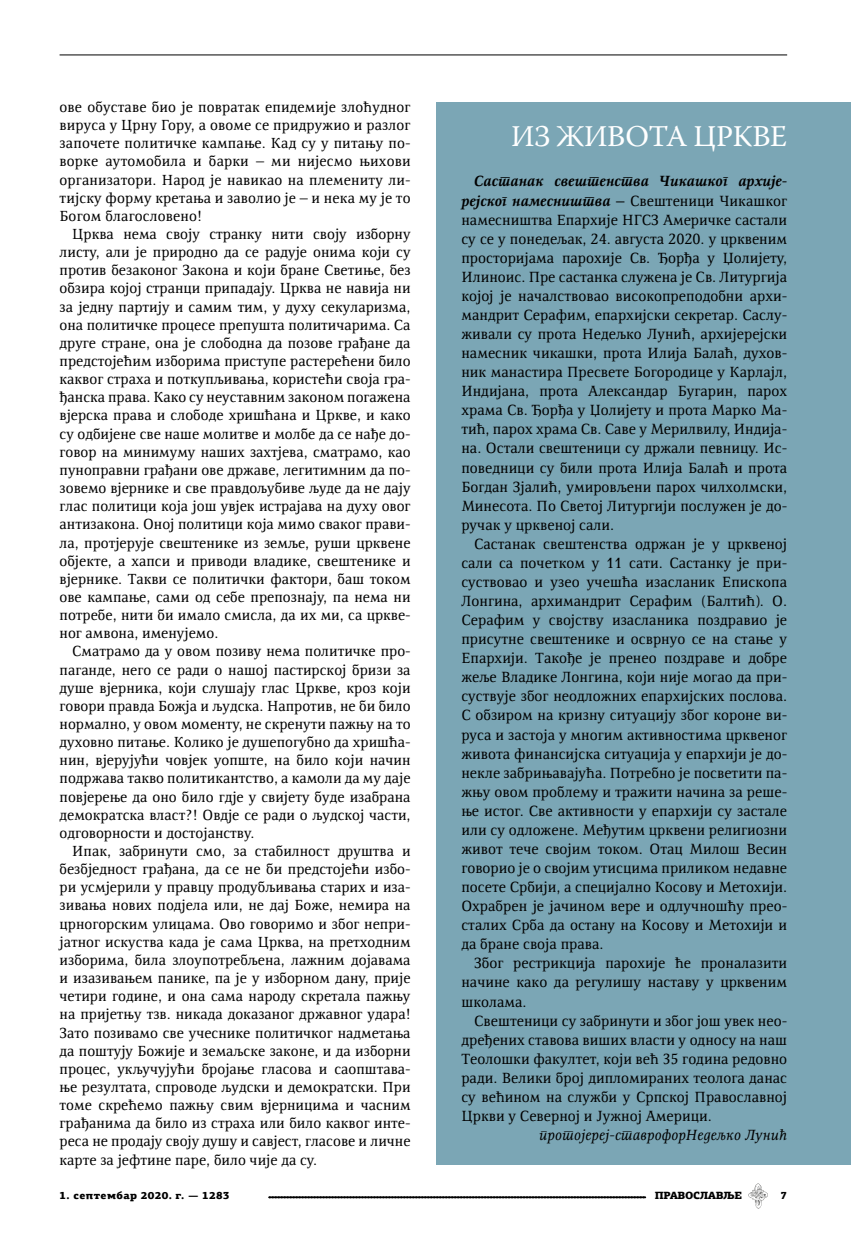
<style>
.page{position:relative;width:851px;height:1234px;background:#fff}
.page>*{position:absolute;margin:0;border:0;box-sizing:border-box;transform-origin:0 0}
.t1{font:30px "Warnock Pro";letter-spacing:-.01em;color:#fff}
.t2{font:15.15px/19px "Resavska BG";color:#000;text-align:justify}
.t3{font:italic 15.15px "Resavska BG";color:#000}
.t4{font:15px/18.1px "Resavska BG";color:#000;text-align:justify}
.t5{font:900 10.5px "PF Agora Slab Pro";letter-spacing:.03em;color:#000}
.t6{font:900 10.5px "PF Agora Slab Pro";letter-spacing:-.035em;color:#000}
.s1{font-weight:700;font-style:italic}
</style>
<div class="page">
<svg style="left:268px;top:1196px;width:377px;height:1px"></svg>
<svg style="left:748px;top:1183px;width:19px;height:25px"></svg>
<hr style="left:60px;top:55px;width:727px;height:1px;background:#000">
<div style="left:436px;top:102px;width:414px;height:1062px;background:#7ba6b5"></div>
<p class="t4" style="left:60px;top:98px;width:352px">ове обуставе био је повратак епидемије злоћудног вируса у Црну Гору, а овоме се придружио и разлог започете политичке кампање. Кад су у питању по&shy;ворке аутомобила и барки – ми нијесмо њихови организатори. Народ је навикао на племениту ли&shy;тијску форму кретања и заволио је – и нека му је то Богом благословено!</p>
<p class="t4" style="left:60px;top:225px;width:352px;text-indent:13px">Црква нема своју странку нити своју изборну листу, али је природно да се радује онима који су против безаконог Закона и који бране Светиње, без обзира којој странци припадају. Црква не навија ни за једну партију и самим тим, у духу секуларизма, она политичке процесе препушта политичарима. Са друге стране, она је слободна да позове грађане да предстојећим изборима приступе растерећени било каквог страха и поткупљивања, користећи своја гра&shy;ђанска права. Како су неуставним законом погажена вјерска права и слободе хришћана и Цркве, и како су одбијене све наше молитве и молбе да се нађе до&shy;говор на минимуму наших захтјева, сматрамо, као пуноправни грађани ове државе, легитимним да по&shy;зовемо вјернике и све правдољубиве људе да не дају глас политици која још увјек истрајава на духу овог антизакона. Оној политици која мимо сваког прави&shy;ла, протјерује свештенике из земље, руши црквене објекте, а хапси и приводи владике, свештенике и вјернике. Такви се политички фактори, баш током ове кампање, сами од себе препознају, па нема ни потребе, нити би имало смисла, да их ми, са цркве&shy;ног амвона, именујемо.</p>
<p class="t4" style="left:60px;top:642px;width:352px;text-indent:13px">Сматрамо да у овом позиву нема политичке про&shy;паганде, него се ради о нашој пастирској бризи за душе вјерника, који слушају глас Цркве, кроз који говори правда Божја и људска. Напротив, не би било нормално, у овом моменту, не скренути пажњу на то духовно питање. Колико је душепогубно да хришћа&shy;нин, вјерујући човјек уопште, на било који начин подржава такво политикантство, а камоли да му даје повјерење да оно било гдје у свијету буде изабрана демократска власт?! Овдје се ради о људској части, одговорности и достојанству.</p>
<p class="t4" style="left:60px;top:841px;width:352px;text-indent:13px">Ипак, забринути смо, за стабилност друштва и безбједност грађана, да се не би предстојећи избо&shy;ри усмјерили у правцу продубљивања старих и иза&shy;зивања нових подјела или, не дај Боже, немира на црногорским улицама. Ово говоримо и због непри&shy;јатног искуства када је сама Црква, на претходним изборима, била злоупотребљена, лажним дојавама и изазивањем панике, па је у изборном дану, прије четири године, и она сама народу скретала пажњу на пријетњу тзв. никада доказаног државног удара!<br>Зато позивамо све учеснике политичког надметања да поштују Божије и земаљске законе, и да изборни процес, укључујући бројање гласова и саопштава&shy;ње резултата, спроводе људски и демократски. При томе скрећемо пажњу свим вјерницима и часним грађанима да било из страха или било каквог инте&shy;реса не продају своју душу и савјест, гласове и личне карте за јефтине паре, било чије да су.</p>
<h1 class="t1" style="left:511px;top:118px;width:277px">ИЗ ЖИВОТА ЦРКВЕ</h1>
<p class="t2" style="left:461px;top:172px;width:327px;text-indent:13px"><span class="s1">Састанак свештенства Чикашког архије&shy;рејског намесништва –</span> Свештеници Чикашког намесништва Епархије НГСЗ Америчке састали су се у понедељак, 24. августа 2020. у црквеним просторијама парохије Св. Ђорђа у Џолијету, Илиноис. Пре састанка служена је Св. Литургија којој је началствовао високопреподобни архи&shy;мандрит Серафим, епархијски секретар. Саслу&shy;живали су прота Недељко Лунић, архијерејски намесник чикашки, прота Илија Балаћ, духов&shy;ник манастира Пресвете Богородице у Карлајл, Индијана, прота Александар Бугарин, парох храма Св. Ђорђа у Џолијету и прота Марко Ма&shy;тић, парох храма Св. Саве у Мерилвилу, Индија&shy;на. Остали свештеници су држали певницу. Ис&shy;поведници су били прота Илија Балаћ и прота Богдан Зјалић, умировљени парох чилхолмски, Минесота. По Светој Литургији послужен је до&shy;ручак у црквеној сали.</p>
<p class="t2" style="left:461px;top:534px;width:327px;text-indent:13px">Састанак свештенства одржан је у црквеној сали са почетком у 11 сати. Састанку је при&shy;суствовао и узео учешћа изасланик Епископа Лонгина, архимандрит Серафим (Балтић). О.<br>Серафим у својству изасланика поздравио је присутне свештенике и осврнуо се на стање у Епархији. Такође је пренео поздраве и добре жеље Владике Лонгина, који није могао да при&shy;суствује због неодложних епархијских послова.<br>С обзиром на кризну ситуацију због короне ви&shy;руса и застоја у многим активностима црквеног живота финансијска ситуација у епархији је до&shy;некле забрињавајућа. Потребно је посветити па&shy;жњу овом проблему и тражити начина за реше&shy;ње истог. Све активности у епархији су застале или су одложене. Међутим црквени религиозни живот тече својим током. Отац Милош Весин говорио је о својим утисцима приликом недавне посете Србији, а специјално Косову и Метохији.<br>Охрабрен је јачином вере и одлучношћу прео&shy;сталих Срба да остану на Косову и Метохији и да бране своја права.</p>
<p class="t2" style="left:461px;top:953px;width:327px;text-indent:13px">Због рестрикција парохије ће проналазити начине како да регулишу наставу у црквеним школама.</p>
<p class="t2" style="left:461px;top:1010px;width:327px;text-indent:13px">Свештеници су забринути и због још увек нео&shy;дређених ставова виших власти у односу на наш Теолошки факултет, који већ 35 година редовно ради. Велики број дипломираних теолога данас су већином на служби у Српској Православној Цркви у Северној и Јужној Америци.</p>
<p class="t3" style="left:539px;top:1126px;width:249px">протојереј-ставрофорНедељко Лунић</p>
<p class="t5" style="left:60px;top:1188px;width:171px">1. септембар 2020. г. — 1283</p>
<p class="t6" style="left:654px;top:1188px;width:89px">ПРАВОСЛАВЉЕ</p>
<p class="t5" style="left:780px;top:1188px;width:8px">7</p>
</div>
